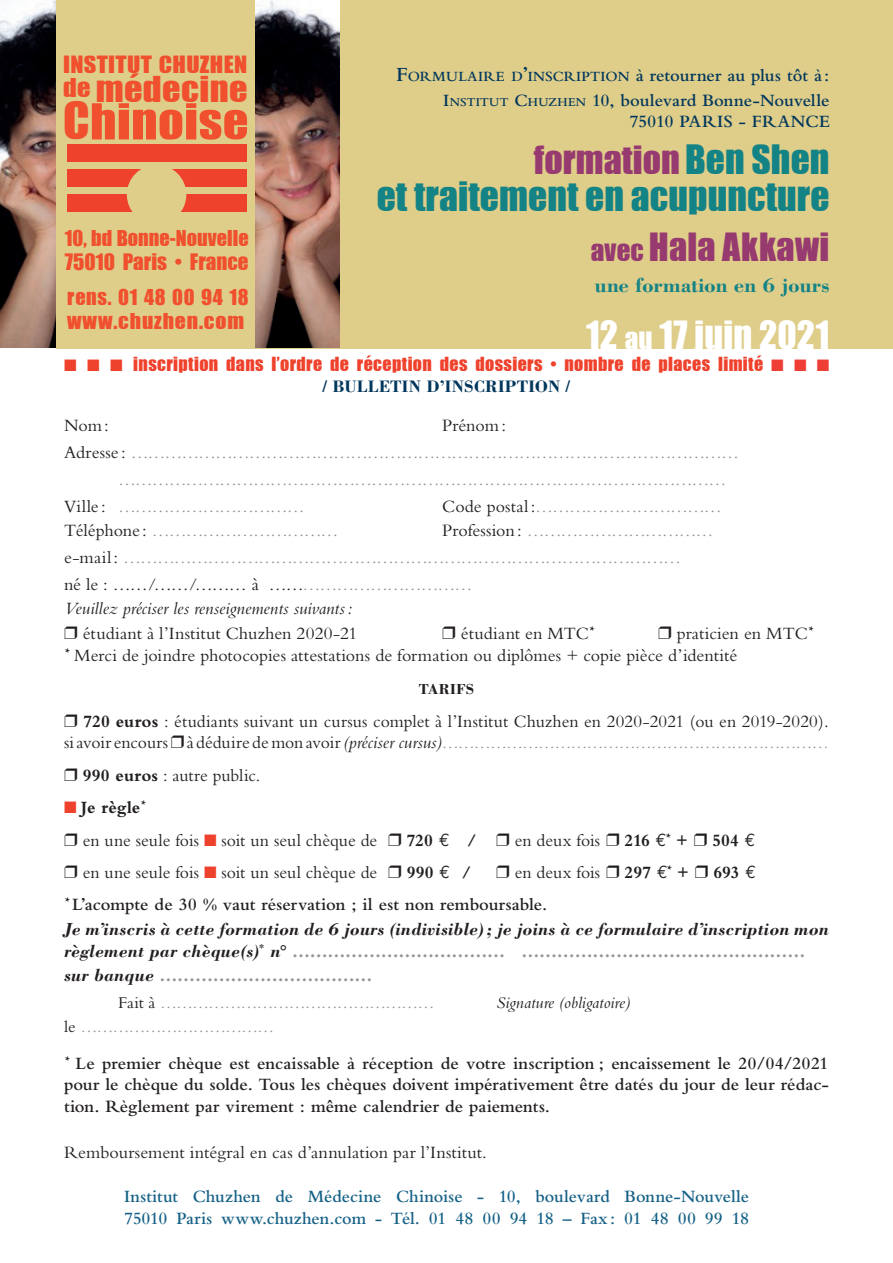
<style>
.page{position:relative;width:893px;height:1263px;background:#fff}
.page>*{position:absolute;margin:0;border:0;box-sizing:border-box;transform-origin:0 0}
.t1{font:45.75px "Impact";letter-spacing:.01em;color:#f0502e;scale:1.1 1}
.t2{font:37.5px "Impact";color:#148385}
.t3{font:36px "Impact";color:#973a70}
.t4{font:36px "Impact";letter-spacing:.005em;color:#fff}
.t5{font:33px "Impact";letter-spacing:.01em;color:#f0502e;scale:1.1 1}
.t6{font:22.05px "Impact";letter-spacing:.015em;color:#f0502e;scale:1.1 1}
.t7{font:700 21px "Bodoni";letter-spacing:-.005em;color:#148385}
.t8{font:21px "Impact";color:#f0502e}
.t9{font:20.25px/24px "Impact";letter-spacing:.03em;color:#f0502e}
.t10{font:20.25px "Impact";color:#f0502e}
.t11{font:18px/21.6px "Bembo";color:#231f20}
.t12{font:600 18px/21.6px "Bembo";color:#231f20;text-align:justify}
.t13{font:18px/27px "Bembo";color:#939598}
.t14{font:italic 700 18px/21.6px "Bodoni";letter-spacing:.015em;color:#231f20}
.t15{font:600 18px/21.6px "Bembo";color:#156186}
.t16{font:18px "Impact";letter-spacing:.02em;color:#ef422d}
.t17{font:600 18px/21.6px "Bembo";letter-spacing:-.01em;color:#00375c;text-align:right}
.t18{font:italic 18px "Bembo";letter-spacing:.005em;color:#231f20}
.t19{font:700 18px "Bembo";letter-spacing:-.005em;color:#231f20}
.t20{font:italic 700 18px "Bodoni";letter-spacing:.01em;color:#939598}
.t21{font:17.1px "Bembo";color:#939598}
.t22{font:700 17.1px "Bodoni";letter-spacing:.015em;color:#00375c}
.t23{font:italic 17.1px "Bembo";color:#231f20}
.t24{font:700 15px "Bodoni";letter-spacing:.025em;color:#231f20}
.t25{font:600 14.7px "Bembo";letter-spacing:.025em;color:#00375c}
.s1{font-size:48px}
.s2{font-size:21px}
.s3{font-size:18px}
.s4{font-style:inherit}
.s5{font-size:12.6px}
.s6{font-size:37.5px;color:#148385}
.s7{font-size:27px}
.s8{color:#ee3e36}
.s9{color:#231f20}
.s10{color:#939598}
.s11{font-weight:700}
.s12{font-style:italic}
.s13{font-size:17.1px;color:#939598}
.s14{color:#ef422d}
.s15{font-family:"Euro Mono";font-weight:400}
</style>
<div class="page">
<img style="left:0;top:0;width:57px;height:348px">
<div style="left:65px;top:0;width:828px;height:348px;background:#dfcd8a"></div>
<div style="left:57px;top:0;width:200px;height:348px;background:#dfcd8a"></div>
<div style="left:67px;top:145px;width:180px;height:17px;background:#ef422d"></div>
<div style="left:67px;top:169px;width:180px;height:18px;background:#ef422d"></div>
<div style="left:67px;top:194px;width:180px;height:18px;background:#ef422d"></div>
<div style="left:127px;top:165px;width:59px;height:59px;background:#dfcd8a;border-radius:50%"></div>
<img style="left:255px;top:0;width:85px;height:348px">
<p class="t6" style="left:63px;top:50px;width:169px">INSTITUT CHUZHEN</p>
<h3 class="t5" style="left:63px;top:66px;width:169px"><sup>de</sup> médecine</h3>
<h1 class="t1" style="left:63px;top:90px;width:170px"><span class="s1">C</span>hinoise</h1>
<p class="t10" style="left:65px;top:224px;width:185px">10, bd Bonne-Nouvelle</p>
<p class="t8" style="left:65px;top:247px;width:185px">75010 Paris • France</p>
<p class="t9" style="left:67px;top:284px;width:183px">rens. 01 48 00 94 18 www.chuzhen.com</p>
<p class="t25" style="left:396px;top:68px;width:435px"><span class="s2">F</span>ORMULAIRE D<span class="s2">’</span>INSCRIPTION <span class="s3">à retourner au plus tôt à :</span></p>
<p class="t17" style="left:443px;top:89px;width:388px"><span class="s4">I</span><span class="s5">NSTITUT</span> <span class="s4">C</span><span class="s5">HUZHEN</span> 10, boulevard Bonne-Nouvelle<br>75010 PARIS - FRANCE</p>
<h3 class="t3" style="left:534px;top:134px;width:297px">formation<span class="s6">Ben Shen</span></h3>
<h2 class="t2" style="left:377px;top:171px;width:454px">et traitement en acupuncture</h2>
<h3 class="t3" style="left:591px;top:222px;width:240px"><span class="s7">avec</span> Hala Akkawi</h3>
<p class="t7" style="left:595px;top:272px;width:236px">une formation en 6 jours</p>
<h3 class="t4" style="left:586px;top:310px;width:245px">12 <span class="s7">au</span> 17 juin 2021</h3>
<p class="t16" style="left:64px;top:351px;width:767px">■ ■ ■ inscription dans l’ordre de réception des dossiers • nombre de places limité <span class="s8">■</span> <span class="s8">■</span> <span class="s8">■</span></p>
<p class="t22" style="left:322px;top:375px;width:249px">/ BULLETIN D’INSCRIPTION /</p>
<p class="t11" style="left:64px;top:414px;width:46px">Nom:</p>
<p class="t11" style="left:442px;top:414px;width:65px">Prénom:</p>
<p class="t13" style="left:64px;top:438px;width:677px"><span class="s9">Adresse :</span> ………………………………………………………………………………………………</p>
<p class="t13" style="left:118px;top:465px;width:610px">………………………………………………………………………………………………</p>
<p class="t13" style="left:64px;top:492px;width:242px"><span class="s9">Ville :</span> ……………………………</p>
<p class="t11" style="left:442px;top:495px;width:281px">Code postal :<span class="s10">……………………………</span></p>
<p class="t13" style="left:64px;top:516px;width:276px"><span class="s9">Téléphone :</span> ……………………………</p>
<p class="t13" style="left:64px;top:516px;width:651px;text-indent:378px"><span class="s9">Profession :</span> …………………………… <span class="s9">e-mail :</span> ………………………………………………………………………………………<br><span class="s9">né le : ……/……/……… à ……</span>…………………………</p>
<p class="t18" style="left:64px;top:598px;width:290px">Veuillez préciser les renseignements suivants:</p>
<p class="t11" style="left:83px;top:622px;width:276px">étudiant à l’Institut Chuzhen 2020-21</p>
<p class="t11" style="left:461px;top:622px;width:135px">étudiant en MTC<sup>*</sup></p>
<p class="t11" style="left:64px;top:622px;width:750px;text-indent:613px">praticien en MTC<sup>* *</sup> Merci de joindre photocopies attestations de formation ou diplômes + copie pièce d’identité</p>
<p class="t24" style="left:419px;top:680px;width:57px">TARIFS</p>
<p class="t11" style="left:64px;top:710px;width:766px;text-align:right"><span class="s11">720 euros</span> : étudiants suivant un cursus complet à l’Institut Chuzhen en 2020-2021 (ou en 2019-2020).<br>si avoir encours à déduire de mon avoir <span class="s12">(préciser cursus)</span><span class="s13">………………………………………………………………</span></p>
<p class="t11" style="left:83px;top:764px;width:179px"><span class="s11">990 euros</span> : autre public.</p>
<p class="t11" style="left:83px;top:791px;width:296px;line-height:32.4px;text-indent:-19px"><span class="s14">■</span> <span class="s11">Je règle</span><sup>*<br></sup>en une seule fois <span class="s14">■</span> soit un seul chèque de</p>
<p class="t19" style="left:407px;top:830px;width:71px">720 <span class="s15">$</span> /</p>
<p class="t11" style="left:515px;top:829px;width:87px">en deux fois</p>
<p class="t19" style="left:625px;top:830px;width:65px">216 <span class="s15">$</span><sup>*</sup> +</p>
<p class="t19" style="left:712px;top:830px;width:45px">504 <span class="s15">$</span></p>
<p class="t11" style="left:83px;top:861px;width:296px">en une seule fois <span class="s14">■</span> soit un seul chèque de</p>
<p class="t19" style="left:407px;top:862px;width:66px">990 <span class="s15">$</span> /</p>
<p class="t11" style="left:515px;top:861px;width:87px">en deux fois</p>
<p class="t19" style="left:625px;top:862px;width:66px">297 <span class="s15">$</span><sup>*</sup> +</p>
<p class="t19" style="left:714px;top:862px;width:44px">693 <span class="s15">$</span></p>
<p class="t12" style="left:64px;top:894px;width:485px"><sup>*</sup> L’acompte de 30 % vaut réservation ; il est non remboursable.</p>
<p class="t14" style="left:64px;top:917px;width:766px">Je m’inscris à cette formation de 6 jours (indivisible); je joins à ce formulaire d’inscription mon règlement par chèque(s)<sup>*</sup> n° <span class="s10">……………………………… …………………………………………</span></p>
<p class="t20" style="left:64px;top:964px;width:310px"><span class="s9">sur banque</span> ………………………………</p>
<p class="t21" style="left:118px;top:992px;width:318px"><span class="s9">Fait à</span> ……………………………………………</p>
<p class="t23" style="left:496px;top:992px;width:136px">Signature (obligatoire)</p>
<p class="t21" style="left:64px;top:1017px;width:212px"><span class="s9">le</span> ………………………………</p>
<p class="t12" style="left:64px;top:1052px;width:766px"><sup>*</sup> Le premier chèque est encaissable à réception de votre inscription ; encaissement le 20/04/2021 pour le chèque du solde. Tous les chèques doivent impérativement être datés du jour de leur rédac&shy;tion. Règlement par virement : même calendrier de paiements.</p>
<p class="t11" style="left:64px;top:1141px;width:424px">Remboursement intégral en cas d’annulation par l’Institut.</p>
<p class="t15" style="left:124px;top:1185px;width:627px">Institut Chuzhen de Médecine Chinoise - 10, boulevard Bonne-Nouvelle<br>75010 Paris www.chuzhen.com - Tél. 01 48 00 94 18 – Fax: 01 48 00 99 18</p>
</div>
